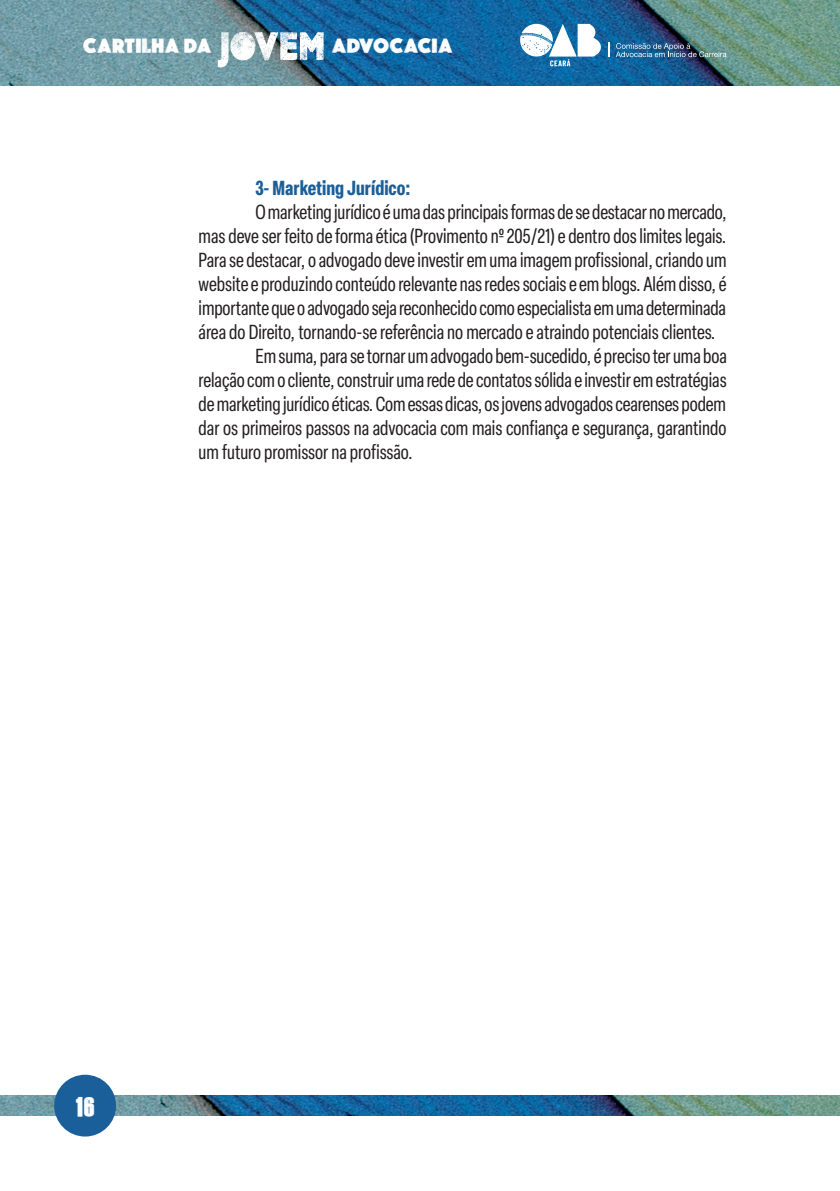
<style>
.page{position:relative;width:840px;height:1191px;background:#fff}
.page>*{position:absolute;margin:0;border:0;box-sizing:border-box;transform-origin:0 0}
.t1{font:condensed 20px "Elza";letter-spacing:-.005em;color:#231f20}
.t2{font:700 condensed 20px "Elza";color:#1a5f9a}
.t3{font:700 19.4px "ROADKINGPERSONALUSE";color:#fff}
.t4{font:19.4px "Dead Kansas";color:#fff}
</style>
<div class="page">
<img style="left:0;top:1095px;width:839px;height:20px">
<img style="left:0;top:0;width:839px;height:85px">
<div style="left:54px;top:1074px;width:62px;height:62px;background:#1a5f9a;border-radius:50%"></div>
<svg style="left:520px;top:24px;width:80px;height:42px"></svg>
<img style="left:615px;top:43px;width:111px;height:14px">
<svg style="left:608px;top:42px;width:1px;height:15px"></svg>
<svg style="left:217px;top:32px;width:106px;height:35px"></svg>
<p class="t3" style="left:83px;top:32px;width:130px">CARTILHA DA</p>
<p class="t3" style="left:331px;top:32px;width:123px">ADVOCACIA</p>
<p class="t2" style="left:255px;top:174px;width:156px">3- Marketing Jurídico:</p>
<p class="t1" style="left:255px;top:199px;width:473px">O marketing jurídico é uma das principais formas de se destacar no mercado,</p>
<p class="t1" style="left:198px;top:223px;width:529px">mas deve ser feito de forma ética (Provimento nº 205/21) e dentro dos limites legais.</p>
<p class="t1" style="left:198px;top:247px;width:529px">Para se destacar, o advogado deve investir em uma imagem profissional, criando um</p>
<p class="t1" style="left:198px;top:271px;width:529px">website e produzindo conteúdo relevante nas redes sociais e em blogs. Além disso, é</p>
<p class="t1" style="left:198px;top:295px;width:528px">importante que o advogado seja reconhecido como especialista em uma determinada</p>
<p class="t1" style="left:198px;top:319px;width:518px">área do Direito, tornando-se referência no mercado e atraindo potenciais clientes.</p>
<p class="t1" style="left:255px;top:343px;width:472px">Em suma, para se tornar um advogado bem-sucedido, é preciso ter uma boa</p>
<p class="t1" style="left:198px;top:367px;width:529px">relação com o cliente, construir uma rede de contatos sólida e investir em estratégias</p>
<p class="t1" style="left:198px;top:391px;width:528px">de marketing jurídico éticas. Com essas dicas, os jovens advogados cearenses podem</p>
<p class="t1" style="left:198px;top:415px;width:529px">dar os primeiros passos na advocacia com mais confiança e segurança, garantindo</p>
<p class="t1" style="left:198px;top:439px;width:216px">um futuro promissor na profissão.</p>
<p class="t4" style="left:75px;top:1096px;width:21px">16</p>
</div>
